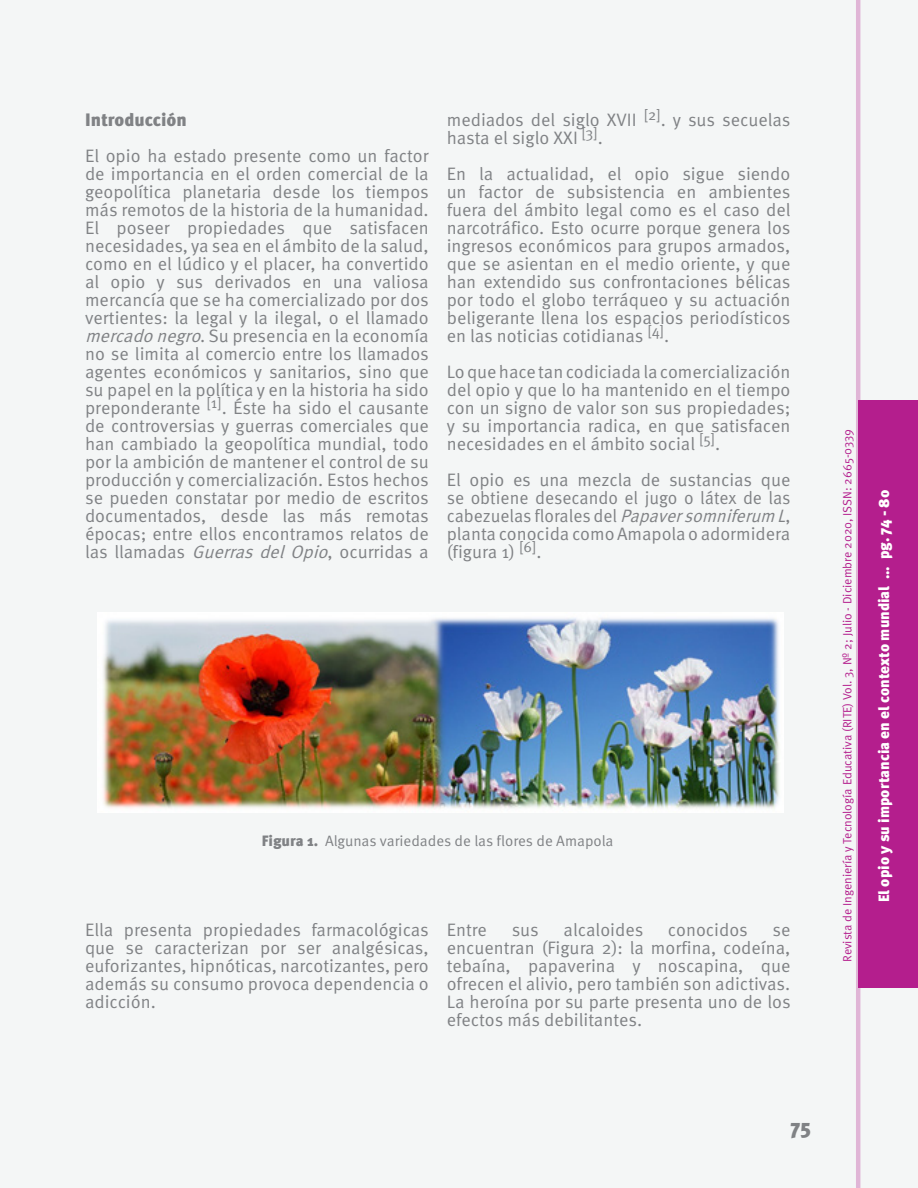
<style>
.page{position:relative;width:918px;height:1188px;background:#f4f6f6}
.page>*{position:absolute;margin:0;border:0;box-sizing:border-box;transform-origin:0 0}
.Bibliografia{font:900 21px "Meta Pro";color:#808285}
.txt{font:18px/18px "Meta Pro";color:#808285;text-align:justify}
.txt-2{font:900 18px "Meta Pro";color:#808285}
.t1{font:900 15px "Meta Pro";color:#fff}
.Pie_Imagen{font:15px "Meta Pro";letter-spacing:-.005em;color:#808285}
.t2{font:12px "Meta Pro";color:#b41e8d}
.s1{font-style:italic}
.s2{font-weight:900}
</style>
<div class="page">
<div style="left:859px;top:400px;width:59px;height:588px;background:#b41e8d"></div>
<svg style="left:856px;top:0;width:4px;height:1188px;background:#d58fc3"></svg>
<img style="left:97px;top:612px;width:686px;height:200px">
<p class="txt-2" style="left:85px;top:108px;width:103px">Introducción</p>
<p class="txt" style="left:85px;top:147px;width:345px">El opio ha estado presente como un factor de importancia en el orden comercial de la geopolítica planetaria desde los tiempos más remotos de la historia de la humanidad.<br>El poseer propiedades que satisfacen necesidades, ya sea en el ámbito de la salud, como en el lúdico y el placer, ha convertido al opio y sus derivados en una valiosa mercancía que se ha comercializado por dos vertientes: la legal y la ilegal, o el llamado <span class="s1">mercadonegro</span>. Su presencia en la economía no se limita al comercio entre los llamados agentes económicos y sanitarios, sino que su papel en la política y en la historia ha sido preponderante <sup>[1]</sup>. Éste ha sido el causante de controversias y guerras comerciales que han cambiado la geopolítica mundial, todo por la ambición de mantener el control de su producción y comercialización. Estos hechos se pueden constatar por medio de escritos documentados, desde las más remotas épocas; entre ellos encontramos relatos de las llamadas <span class="s1">GuerrasdelOpio</span>, ocurridas a</p>
<p class="txt" style="left:447px;top:111px;width:345px">mediados del siglo XVII <sup>[2]</sup>. y sus secuelas hasta el siglo XXI <sup>[3]</sup>.</p>
<p class="txt" style="left:447px;top:165px;width:345px">En la actualidad, el opio sigue siendo un factor de subsistencia en ambientes fuera del ámbito legal como es el caso del narcotráfico. Esto ocurre porque genera los ingresos económicos para grupos armados, que se asientan en el medio oriente, y que han extendido sus confrontaciones bélicas por todo el globo terráqueo y su actuación beligerante llena los espacios periodísticos en las noticias cotidianas <sup>[4]</sup>.</p>
<p class="txt" style="left:447px;top:363px;width:345px">Lo que hace tan codiciada la comercialización del opio y que lo ha mantenido en el tiempo con un signo de valor son sus propiedades; y su importancia radica, en que satisfacen necesidades en el ámbito social <sup>[5]</sup>.</p>
<p class="txt" style="left:447px;top:471px;width:347px">El opio es una mezcla de sustancias que se obtiene desecando el jugo o látex de las cabezuelas florales del <span class="s1">Papaversomniferum L</span>, planta conocida como Amapola o adormidera (figura 1) <sup>[6]</sup>.</p>
<p class="Pie_Imagen" style="left:262px;top:831px;width:353px"><span class="s2">Figura 1.</span> Algunas variedades de las flores de Amapola</p>
<p class="txt" style="left:85px;top:921px;width:345px">Ella presenta propiedades farmacológicas que se caracterizan por ser analgésicas, euforizantes, hipnóticas, narcotizantes, pero además su consumo provoca dependencia o adicción.</p>
<p class="txt" style="left:447px;top:921px;width:42px">Entre</p>
<p class="txt" style="left:512px;top:921px;width:29px">sus</p>
<p class="txt" style="left:564px;top:921px;width:81px">alcaloides</p>
<p class="txt" style="left:668px;top:921px;width:81px">conocidos</p>
<p class="txt" style="left:447px;top:921px;width:345px;text-indent:326px">se encuentran (Figura 2): la morfina, codeína, tebaína, papaverina y noscapina, que ofrecen el alivio, pero también son adictivas.<br>La heroína por su parte presenta uno de los efectos más debilitantes.</p>
<p class="t2" style="left:840px;top:962px;width:535px;rotate:-90deg">Revista de Ingeniería y Tecnología Educativa (RITE) Vol. 3, Nº 2; Julio - Diciembre 2020, ISSN: 2665-0339</p>
<p class="t1" style="left:875px;top:902px;width:414px;rotate:-90deg">El opio y su importancia en el contexto mundial ... pg. 74 - 80</p>
<p class="Bibliografia" style="left:790px;top:1113px;width:22px">75</p>
</div>
